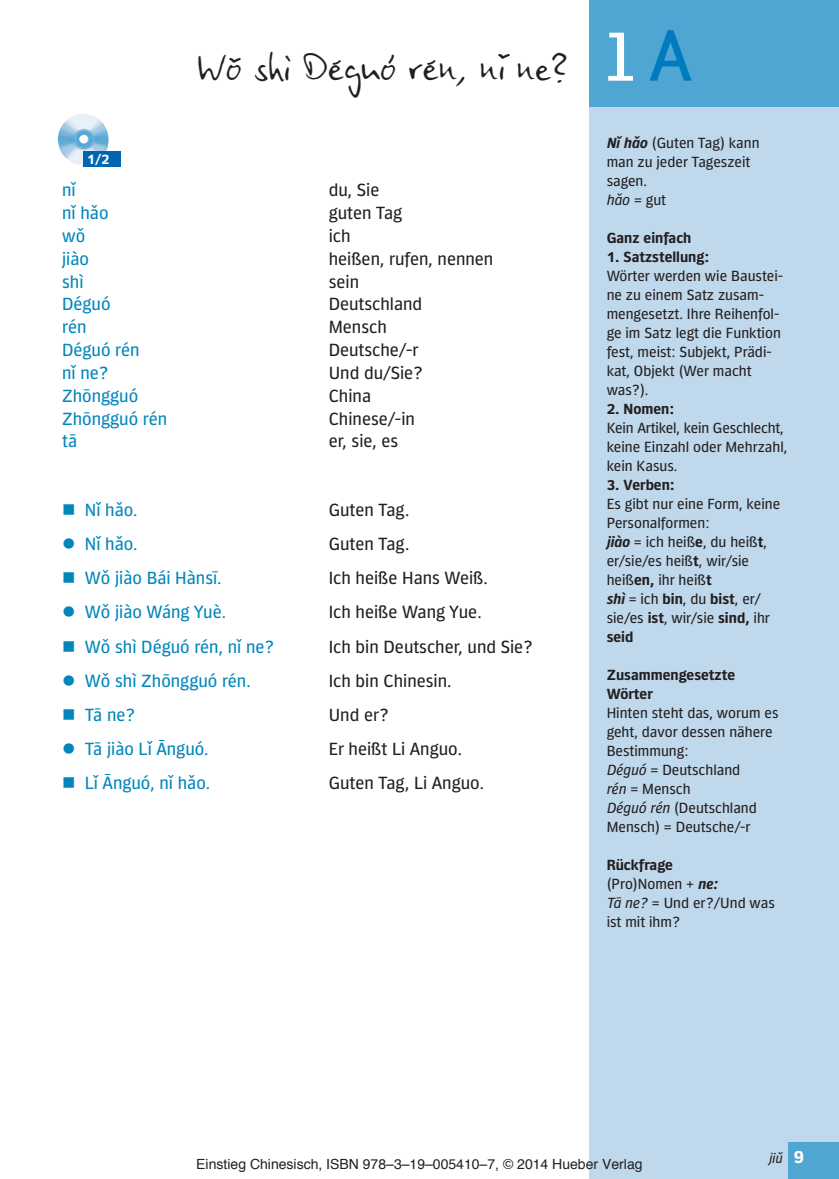
<style>
.page{position:relative;width:839px;height:1179px;background:#fff}
.page>*{position:absolute;margin:0;border:0;box-sizing:border-box;transform-origin:0 0}
.t1{font:44px "Linotype Ego";color:#231f20}
.t2{font:18px "Forward Sans";color:#231f20}
.t3{font:18px "Forward Sans";color:#0085bc}
.t4{font:15px/19px "Forward Sans";color:#231f20}
.t5{font:700 15px/19px "Forward Sans";color:#231f20}
.t6{font:14px "Helvetica";color:#231f20}
.t7{font:italic 14px "Forward Sans";color:#231f20}
.t8{font:700 14px "Forward Sans";color:#fff}
.s1{font-family:"Bailey Sans ITC";font-size:84px;color:#fff}
.s2{font-weight:700;font-style:italic}
.s3{font-style:italic}
.s4{font-weight:700}
.s5{font-weight:700;font-style:normal;font-size:18px;color:#fff}
</style>
<div class="page">
<div style="left:589px;top:0;width:250px;height:107px;background:#4fa6d3"></div>
<svg style="left:649px;top:30px;width:42px;height:51px"></svg>
<div style="left:589px;top:107px;width:250px;height:1071px;background:#bfd8eb"></div>
<img style="left:58px;top:114px;width:51px;height:52px">
<div style="left:84px;top:151px;width:37px;height:16px;background:#0066b3"></div>
<div style="left:788px;top:1142px;width:51px;height:36px;background:#4fa6d3"></div>
<h1 class="t1" style="left:198px;top:39px;width:442px">Wo shì Déguo rén, ni ne? <span class="s1">1</span></h1>
<h1 class="t1" style="left:228px;top:43px;width:14px">˘</h1>
<h1 class="t1" style="left:376px;top:42px;width:26px">´</h1>
<h1 class="t1" style="left:497px;top:39px;width:14px">˘</h1>
<p class="t8" style="left:87px;top:154px;width:24px">1/2</p>
<p class="t3" style="left:62px;top:184px;width:15px">nǐ</p>
<p class="t2" style="left:329px;top:184px;width:52px">du, Sie</p>
<p class="t3" style="left:62px;top:207px;width:48px">nǐ hǎo</p>
<p class="t2" style="left:329px;top:207px;width:75px">guten Tag</p>
<p class="t3" style="left:62px;top:229px;width:25px">wǒ</p>
<p class="t2" style="left:329px;top:229px;width:23px">ich</p>
<p class="t3" style="left:62px;top:252px;width:28px">jiào</p>
<p class="t2" style="left:329px;top:252px;width:166px">heißen, rufen, nennen</p>
<p class="t3" style="left:62px;top:275px;width:23px">shì</p>
<p class="t2" style="left:329px;top:275px;width:32px">sein</p>
<p class="t3" style="left:62px;top:298px;width:50px">Déguó</p>
<p class="t2" style="left:329px;top:298px;width:95px">Deutschland</p>
<p class="t3" style="left:62px;top:321px;width:26px">rén</p>
<p class="t2" style="left:329px;top:321px;width:60px">Mensch</p>
<p class="t3" style="left:62px;top:343px;width:79px">Déguó rén</p>
<p class="t2" style="left:329px;top:343px;width:91px">Deutsche/-r</p>
<p class="t3" style="left:62px;top:366px;width:48px">nǐ ne?</p>
<p class="t2" style="left:329px;top:366px;width:96px">Und du/Sie?</p>
<p class="t3" style="left:62px;top:389px;width:78px">Zhōngguó</p>
<p class="t2" style="left:329px;top:389px;width:44px">China</p>
<p class="t3" style="left:62px;top:412px;width:107px">Zhōngguó rén</p>
<p class="t2" style="left:329px;top:412px;width:88px">Chinese/-in</p>
<p class="t3" style="left:62px;top:435px;width:16px">tā</p>
<p class="t2" style="left:329px;top:435px;width:71px">er, sie, es</p>
<p class="t3" style="left:85px;top:503px;width:54px">Nǐ hǎo.</p>
<p class="t2" style="left:329px;top:503px;width:82px">Guten Tag.</p>
<p class="t3" style="left:85px;top:537px;width:54px">Nǐ hǎo.</p>
<p class="t2" style="left:329px;top:537px;width:82px">Guten Tag.</p>
<p class="t3" style="left:85px;top:571px;width:138px">Wǒ jiào Bái Hànsī.</p>
<p class="t2" style="left:329px;top:571px;width:161px">Ich heiße Hans Weiß.</p>
<p class="t3" style="left:85px;top:606px;width:143px">Wǒ jiào Wáng Yuè.</p>
<p class="t2" style="left:329px;top:606px;width:154px">Ich heiße Wang Yue.</p>
<p class="t3" style="left:85px;top:640px;width:191px">Wǒ shì Déguó rén, nǐ ne?</p>
<p class="t2" style="left:329px;top:640px;width:206px">Ich bin Deutscher, und Sie?</p>
<p class="t3" style="left:85px;top:674px;width:167px">Wǒ shì Zhōngguó rén.</p>
<p class="t2" style="left:329px;top:674px;width:124px">Ich bin Chinesin.</p>
<p class="t3" style="left:85px;top:708px;width:52px">Tā ne?</p>
<p class="t2" style="left:329px;top:708px;width:62px">Und er?</p>
<p class="t3" style="left:85px;top:742px;width:125px">Tā jiào Lǐ Ānguó.</p>
<p class="t2" style="left:329px;top:742px;width:135px">Er heißt Li Anguo.</p>
<p class="t3" style="left:85px;top:777px;width:127px">Lǐ Ānguó, nǐ hǎo.</p>
<p class="t2" style="left:329px;top:777px;width:157px">Guten Tag, Li Anguo.</p>
<p class="t4" style="left:606px;top:134px;width:154px"><span class="s2">Nǐ hǎo</span> (Guten Tag) kann man zu jeder Tageszeit sagen.<br><span class="s3">hǎo</span> = gut</p>
<p class="t5" style="left:606px;top:229px;width:86px">Ganz einfach</p>
<p class="t5" style="left:606px;top:248px;width:104px">1. Satzstellung:</p>
<p class="t4" style="left:606px;top:268px;width:178px">Wörter werden wie Baustei&shy;ne zu einem Satz zusam&shy;mengesetzt. Ihre Reihenfol&shy;ge im Satz legt die Funktion fest, meist: Subjekt, Prädi&shy;kat, Objekt (Wer macht was?).</p>
<p class="t5" style="left:606px;top:401px;width:69px">2. Nomen:</p>
<p class="t4" style="left:606px;top:420px;width:182px">Kein Artikel, kein Geschlecht, keine Einzahl oder Mehrzahl, kein Kasus.</p>
<p class="t5" style="left:606px;top:477px;width:70px">3. Verben:</p>
<p class="t4" style="left:606px;top:496px;width:175px">Es gibt nur eine Form, keine<br>Personalformen:<br><span class="s2">jiào</span> = ich heiß<span class="s4">e</span>, du heiß<span class="s4">t</span>, er/sie/es heiß<span class="s4">t</span>, wir/sie heiß<span class="s4">en,</span> ihr heiß<span class="s4">t<br></span><span class="s2">shì</span> = ich <span class="s4">bin</span>, du <span class="s4">bist</span>, er/ sie/es <span class="s4">ist</span>, wir/sie <span class="s4">sind,</span> ihr <span class="s4">seid</span></p>
<p class="t5" style="left:606px;top:667px;width:130px">Zusammengesetzte<br>Wörter</p>
<p class="t4" style="left:606px;top:705px;width:173px">Hinten steht das, worum es geht, davor dessen nähere<br>Bestimmung:<br><span class="s3">Déguó</span> = Deutschland<br><span class="s3">rén</span> = Mensch<br><span class="s3">Déguó rén</span> (Deutschland<br>Mensch) = Deutsche/-r</p>
<p class="t4" style="left:606px;top:857px;width:170px"><span class="s4">Rückfrage<br></span>(Pro)Nomen + <span class="s2">ne:<br></span><span class="s3">Tā ne?</span> = Und er?/Und was ist mit ihm?</p>
<p class="t6" style="left:196px;top:1158px;width:448px">Einstieg Chinesisch, ISBN 978–3–19–005410–7, © 2014 Hueber Verlag</p>
<p class="t7" style="left:769px;top:1149px;width:37px">jiǔ <span class="s5">9</span></p>
</div>
